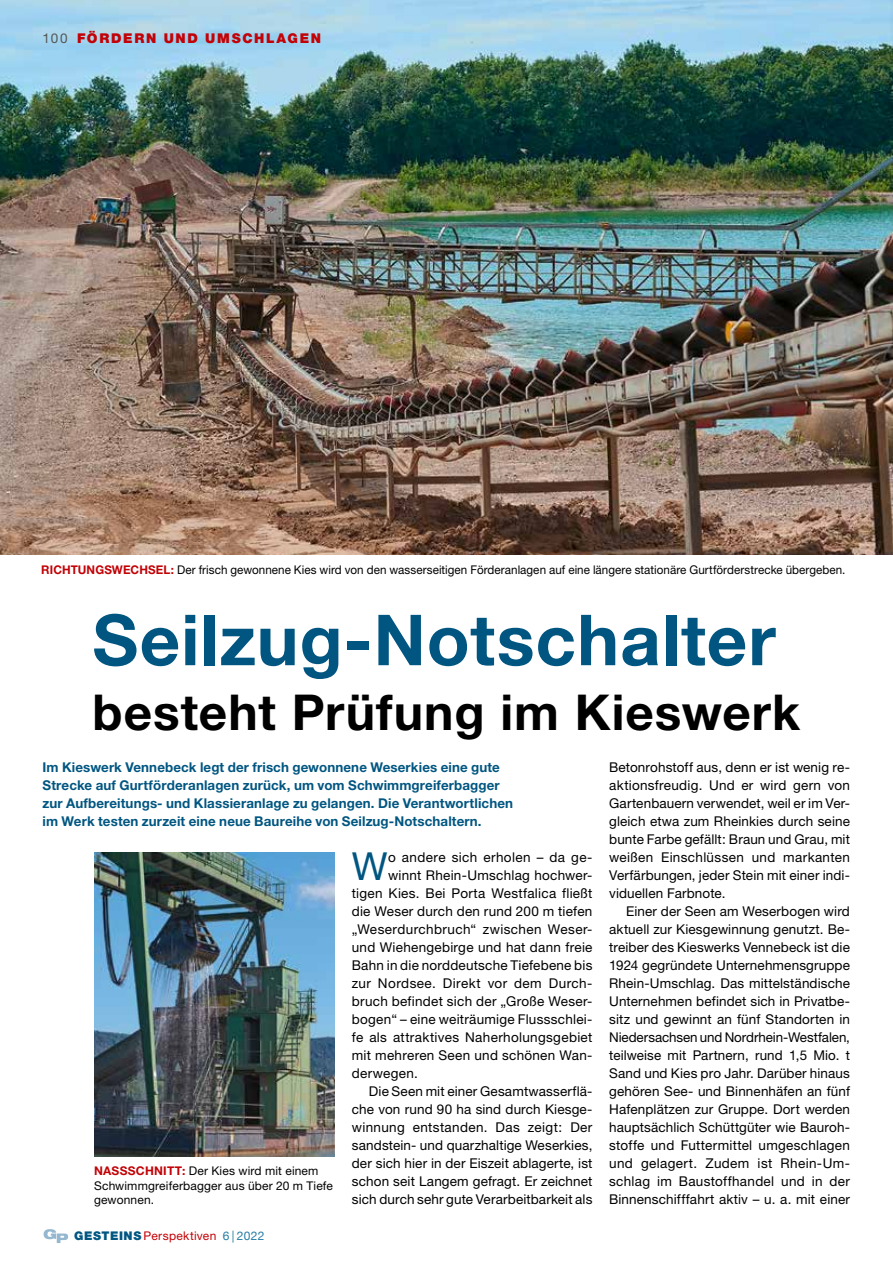
<style>
.page{position:relative;width:893px;height:1263px;background:#fff}
.page>*{position:absolute;margin:0;border:0;box-sizing:border-box;transform-origin:0 0}
.t1{font:700 70.5px "Helvetica Neue";letter-spacing:.015em;color:#005681}
.t2{font:700 49.5px "Helvetica Neue";letter-spacing:.02em;color:#000}
.t3{font:38.7px "Helvetica Neue";color:#005681}
.t4{font:13.5px/18px "Helvetica Neue";letter-spacing:.015em;color:#000;text-align:justify}
.t5{font:700 13.5px/18px "Helvetica Neue";letter-spacing:.01em;color:#005681}
.t6{font:900 13.5px "Helvetica Neue";letter-spacing:.125em;color:#c20206}
.t7{font:13.5px "Helvetica Neue";color:#555756}
.t8{font:12px/14.2px "Helvetica Neue";letter-spacing:.005em;color:#000}
.t9{font:12px "Helvetica Neue";letter-spacing:.025em;color:#c20206}
.s1{font-weight:700;color:#c20206}
.s2{font-weight:900;color:#005681}
.s3{color:#267da4}
</style>
<div class="page">
<img style="left:0;top:0;width:893px;height:555px">
<img style="left:94px;top:853px;width:241px;height:303px">
<svg style="left:44px;top:1229px;width:24px;height:14px"></svg>
<p class="t7" style="left:43px;top:30px;width:27px">100</p>
<p class="t6" style="left:77px;top:30px;width:246px">FÖRDERN UND UMSCHLAGEN</p>
<p class="t8" style="left:41px;top:562px;width:806px"><span class="s1">RICHTUNGSWECHSEL:</span> Der frisch gewonnene Kies wird von den wasserseitigen Förderanlagen auf eine längere stationäre Gurtförderstrecke übergeben.</p>
<h1 class="t1" style="left:92px;top:596px;width:685px">Seilzug-Notschalter</h1>
<h2 class="t2" style="left:92px;top:681px;width:709px">besteht Prüfung im Kieswerk</h2>
<p class="t5" style="left:43px;top:757px;width:472px">Im Kieswerk Vennebeck legt der frisch gewonnene Weserkies eine gute Strecke auf Gurtförderanlagen zurück, um vom Schwimmgreiferbagger zur Aufbereitungs- und Klassieranlage zu gelangen. Die Verantwortlichen im Werk testen zurzeit eine neue Baureihe von Seilzug-Notschaltern.</p>
<p class="t8" style="left:94px;top:1164px;width:240px"><span class="s1">NASSSCHNITT:</span> Der Kies wird mit einem<br>Schwimmgreiferbagger aus über 20 m Tiefe gewonnen.</p>
<p class="t9" style="left:74px;top:1229px;width:192px"><span class="s2">GESTEINS</span> Perspektiven <span class="s3">6 | 2022</span></p>
<h3 class="t3" style="left:352px;top:843px;width:37px">W</h3>
<p class="t4" style="left:388px;top:848px;width:206px">o andere sich erholen – da ge-</p>
<p class="t4" style="left:388px;top:866px;width:206px">winnt Rhein-Umschlag hochwer-</p>
<p class="t4" style="left:352px;top:884px;width:242px">tigen Kies. Bei Porta Westfalica fließt</p>
<p class="t4" style="left:352px;top:901px;width:242px">die Weser durch den rund 200 m tiefen</p>
<p class="t4" style="left:352px;top:919px;width:242px">„Weserdurchbruch“ zwischen Weser-</p>
<p class="t4" style="left:352px;top:937px;width:242px">und Wiehengebirge und hat dann freie</p>
<p class="t4" style="left:352px;top:955px;width:242px">Bahn in die norddeutsche Tiefebene bis</p>
<p class="t4" style="left:352px;top:973px;width:242px">zur Nordsee. Direkt vor dem Durch-</p>
<p class="t4" style="left:352px;top:991px;width:242px">bruch befindet sich der „Große Weser-</p>
<p class="t4" style="left:352px;top:1009px;width:242px">bogen“ – eine weiträumige Flussschlei-</p>
<p class="t4" style="left:352px;top:1027px;width:242px">fe als attraktives Naherholungsgebiet</p>
<p class="t4" style="left:352px;top:1045px;width:242px">mit mehreren Seen und schönen Wan-</p>
<p class="t4" style="left:352px;top:1063px;width:67px">derwegen.</p>
<p class="t4" style="left:369px;top:1081px;width:225px">Die Seen mit einer Gesamtwasserflä-</p>
<p class="t4" style="left:352px;top:1099px;width:242px">che von rund 90 ha sind durch Kiesge-</p>
<p class="t4" style="left:352px;top:1117px;width:242px">winnung entstanden. Das zeigt: Der</p>
<p class="t4" style="left:352px;top:1135px;width:242px">sandstein- und quarzhaltige Weserkies,</p>
<p class="t4" style="left:352px;top:1153px;width:242px">der sich hier in der Eiszeit ablagerte, ist</p>
<p class="t4" style="left:352px;top:1171px;width:242px">schon seit Langem gefragt. Er zeichnet</p>
<p class="t4" style="left:352px;top:1189px;width:242px">sich durch sehr gute Verarbeitbarkeit als</p>
<p class="t4" style="left:609px;top:758px;width:242px">Betonrohstoff aus, denn er ist wenig re&shy;aktionsfreudig. Und er wird gern von Gartenbauern verwendet, weil er im Ver&shy;gleich etwa zum Rheinkies durch seine bunte Farbe gefällt: Braun und Grau, mit weißen Einschlüssen und markanten Verfärbungen, jeder Stein mit einer indi&shy;viduellen Farbnote.</p>
<p class="t4" style="left:609px;top:902px;width:242px;text-indent:17px">Einer der Seen am Weserbogen wird aktuell zur Kiesgewinnung genutzt. Be&shy;treiber des Kieswerks Vennebeck ist die 1924 gegründete Unternehmensgruppe Rhein-Umschlag. Das mittelständische Unternehmen befindet sich in Privatbe&shy;sitz und gewinnt an fünf Standorten in Niedersachsen und Nordrhein-Westfalen, teilweise mit Partnern, rund 1,5 Mio. t Sand und Kies pro Jahr. Darüber hinaus gehören See- und Binnenhäfen an fünf Hafenplätzen zur Gruppe. Dort werden hauptsächlich Schüttgüter wie Bauroh&shy;stoffe und Futtermittel umgeschlagen und gelagert. Zudem ist Rhein-Um&shy;schlag im Baustoffhandel und in der Binnenschifffahrt aktiv – u. a. mit einer</p>
</div>
